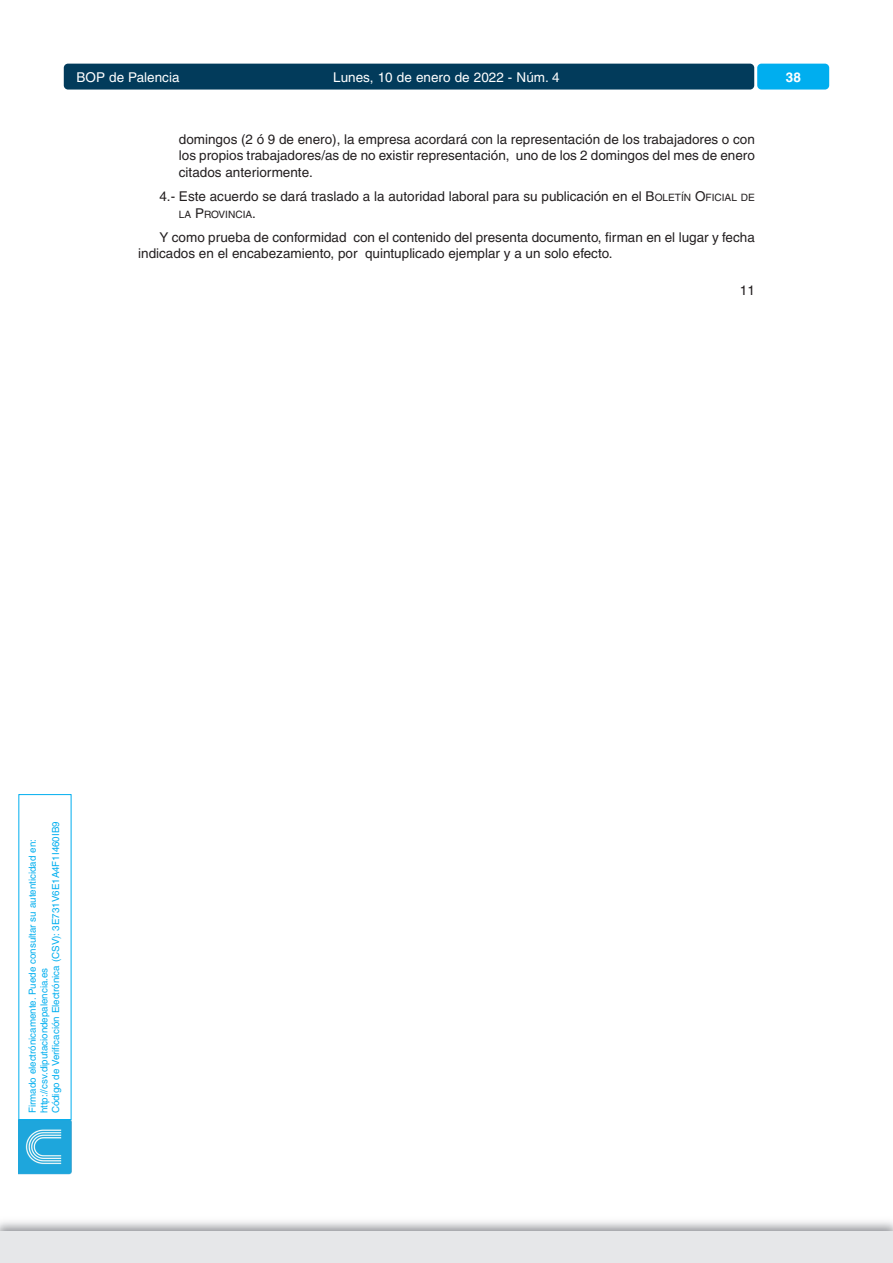
<style>
.page{position:relative;width:893px;height:1263px;background:#fff}
.page>*{position:absolute;margin:0;border:0;box-sizing:border-box;transform-origin:0 0}
.t1{font:13.5px/16.2px "Helvetica";color:#231f20;text-align:justify}
.t2{font:13.5px "Helvetica";color:#fff}
.t3{font:700 13.5px "Helvetica";color:#fff}
.t4{font:10.2px "Helvetica";color:#231f20}
.t5{font:9.75px/11.7px "Helvetica";color:#00aeef}
.s1{font-size:10.2px}
.s2{font-size:13.5px}
</style>
<div class="page">
<div style="left:64px;top:64px;width:690px;height:26px;background:#023b5b;border-radius:4px"></div>
<div style="left:757px;top:64px;width:72px;height:26px;background:#00aeef;border-radius:4px"></div>
<div style="left:0;top:1231px;width:893px;height:32px;background:#e6e7e9"></div>
<img style="left:19px;top:1120px;width:52px;height:55px">
<p class="t2" style="left:77px;top:72px;width:105px">BOP de Palencia</p>
<p class="t2" style="left:333px;top:72px;width:228px">Lunes, 10 de enero de 2022 - Núm. 4</p>
<p class="t3" style="left:786px;top:72px;width:17px">38</p>
<p class="t1" style="left:179px;top:133px;width:577px">domingos (2 ó 9 de enero), la empresa acordará con la representación de los trabajadores o con los propios trabajadores/as de no existir representación, uno de los 2 domingos del mes de enero citados anteriormente.</p>
<p class="t1" style="left:159px;top:190px;width:597px">4.- Este acuerdo se dará traslado a la autoridad laboral para su publicación en el B<span class="s1">OLETÍN</span> O<span class="s1">FICIAL DE</span></p>
<p class="t4" style="left:179px;top:210px;width:79px">LA <span class="s2">P</span>ROVINCIA<span class="s2">.</span></p>
<p class="t1" style="left:138px;top:231px;width:618px;text-indent:21px">Y como prueba de conformidad con el contenido del presenta documento, firman en el lugar y fecha indicados en el encabezamiento, por quintuplicado ejemplar y a un solo efecto.</p>
<p class="t1" style="left:740px;top:284px;width:17px">11</p>
<p class="t5" style="left:27px;top:1113px;width:293px;rotate:-90deg">Firmado electrónicamente. Puede consultar su autenticidad en: http://csv.diputaciondepalencia.es<br>Código de Verificación Electrónica (CSV): 3E731V6E1A4F1I460IB9</p>
</div>
